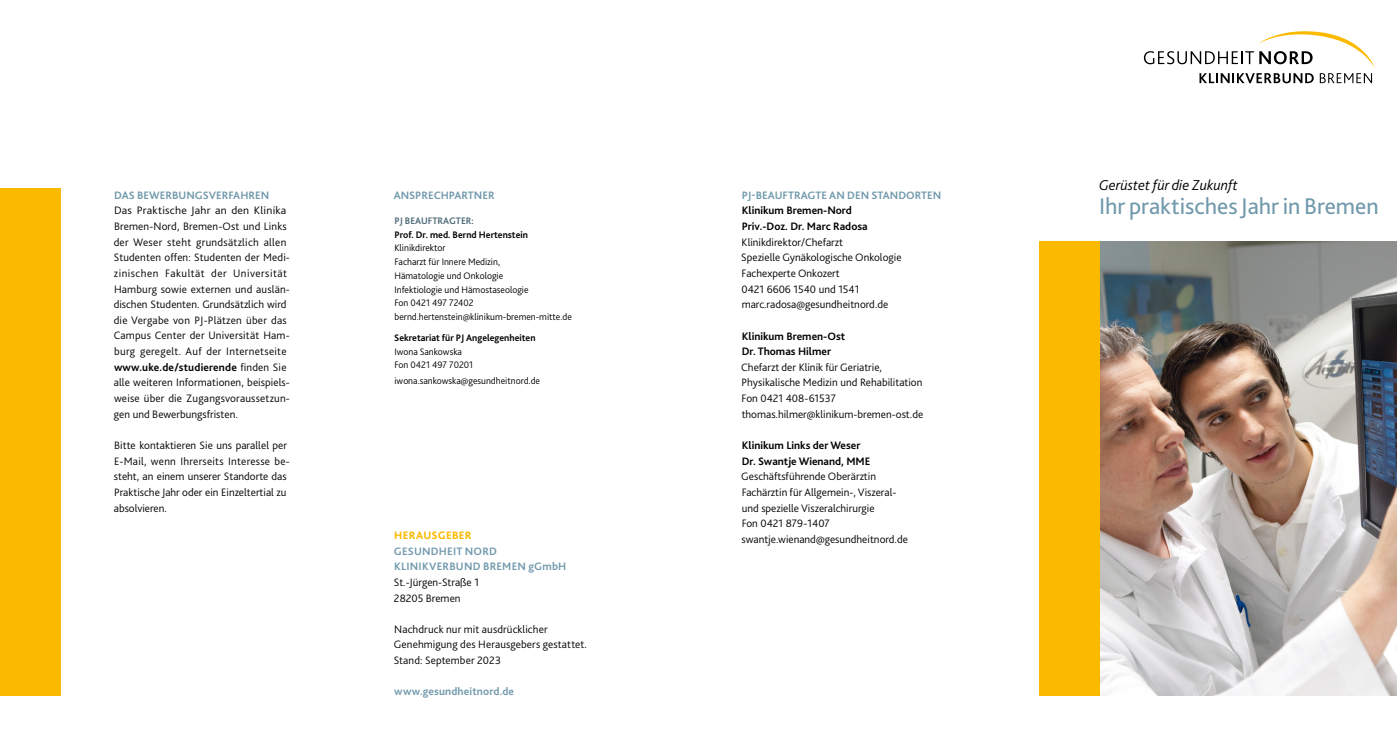
<style>
.page{position:relative;width:1397px;height:745px;background:#fff}
.page>*{position:absolute;margin:0;border:0;box-sizing:border-box;transform-origin:0 0}
.t1{font:23.75px "Bliss 2";color:#7199ac}
.t2{font:italic 300 15px "Bliss 2";color:#000}
.t3{font:300 11.25px/15.6px "Bliss 2";color:#000}
.t4{font:300 11.25px/15.6px "Bliss 2";color:#000;scale:1.05 1}
.t5{font:700 11.25px/15.6px "Bliss 2";color:#000}
.t6{font:700 11.25px "Bliss 2";color:#7199ac}
.t7{font:700 11.25px/15.6px "Bliss 2";letter-spacing:.02em;color:#7199ac}
.t8{font:800 11.25px "Bliss 2";letter-spacing:.02em;color:#fbba00}
.t9{font:300 9.88px/13.8px "Bliss 2";color:#000}
.t10{font:700 9.88px "Bliss 2";color:#000}
.t11{font:700 9.88px "Bliss 2";color:#4d6a77}
.s1{font-weight:700}
</style>
<div class="page">
<div style="left:0;top:188px;width:60px;height:506px;background:#fbba00"></div>
<img style="left:1098px;top:241px;width:298px;height:453px">
<div style="left:1038px;top:241px;width:60px;height:453px;background:#fbba00"></div>
<svg style="left:1143px;top:31px;width:231px;height:52px"></svg>
<p class="t6" style="left:114px;top:188px;width:157px">DAS BEWERBUNGSVERFAHREN</p>
<p class="t4" style="left:114px;top:202px;width:169px">Das Praktische Jahr an den Klinika Bremen-Nord, Bremen-Ost und Links der Weser steht grundsätzlich allen Studenten offen: Studenten der Medi&shy;zinischen Fakultät der Universität Hamburg sowie externen und auslän&shy;dischen Studenten. Grundsätzlich wird die Vergabe von PJ-Plätzen über das Campus Center der Universität Ham&shy;burg geregelt. Auf der Internetseite <span class="s1">www.uke.de/studierende</span> finden Sie alle weiteren Informationen, beispiels&shy;weise über die Zugangsvoraussetzun&shy;gen und Bewerbungsfristen.</p>
<p class="t3" style="left:114px;top:437px;width:178px">Bitte kontaktieren Sie uns parallel per E-Mail, wenn Ihrerseits Interesse be&shy;steht, an einem unserer Standorte das Praktische Jahr oder ein Einzeltertial zu absolvieren.</p>
<p class="t6" style="left:393px;top:188px;width:102px">ANSPRECHPARTNER</p>
<p class="t11" style="left:394px;top:214px;width:81px">PJ BEAUFTRAGTER:</p>
<p class="t10" style="left:394px;top:228px;width:135px">Prof. Dr. med. Bernd Hertenstein</p>
<p class="t9" style="left:394px;top:241px;width:179px">Klinikdirektor<br>Facharzt für Innere Medizin,<br>Hämatologie und Onkologie<br>Infektiologie und Hämostaseologie<br>Fon 0421 497 72402 bernd.hertenstein@klinikum-bremen-mitte.de</p>
<p class="t10" style="left:394px;top:331px;width:143px">Sekretariat für PJ Angelegenheiten</p>
<p class="t9" style="left:394px;top:344px;width:80px">Iwona Sankowska<br>Fon 0421 497 70201</p>
<p class="t9" style="left:394px;top:373px;width:147px">iwona.sankowska@gesundheitnord.de</p>
<p class="t6" style="left:741px;top:188px;width:201px">PJ-BEAUFTRAGTE AN DEN STANDORTEN</p>
<p class="t5" style="left:741px;top:202px;width:127px">Klinikum Bremen-Nord<br>Priv.-Doz. Dr. Marc Radosa</p>
<p class="t3" style="left:741px;top:234px;width:162px">Klinikdirektor/Chefarzt<br>Spezielle Gynäkologische Onkologie<br>Fachexperte Onkozert<br>0421 6606 1540 und 1541 marc.radosa@gesundheitnord.de</p>
<p class="t5" style="left:741px;top:327px;width:105px">Klinikum Bremen-Ost<br>Dr. Thomas Hilmer</p>
<p class="t3" style="left:741px;top:359px;width:183px">Chefarzt der Klinik für Geriatrie, Physikalische Medizin und Rehabilitation Fon 0421 408-61537 thomas.hilmer@klinikum-bremen-ost.de</p>
<p class="t5" style="left:741px;top:437px;width:130px">Klinikum Links der Weser<br>Dr. Swantje Wienand, MME</p>
<p class="t3" style="left:741px;top:468px;width:157px">Geschäftsführende Oberärztin<br>Fachärztin für Allgemein-, Viszeral&shy;und spezielle Viszeralchirurgie<br>Fon 0421 879-1407</p>
<p class="t8" style="left:394px;top:528px;width:79px">HERAUSGEBER</p>
<p class="t3" style="left:741px;top:530px;width:168px">swantje.wienand@gesundheitnord.de</p>
<p class="t7" style="left:394px;top:542px;width:174px">GESUNDHEIT NORD<br>KLINIKVERBUND BREMEN gGmbH</p>
<p class="t3" style="left:394px;top:573px;width:87px">St.-Jürgen-Straße 1<br>28205 Bremen</p>
<p class="t3" style="left:394px;top:620px;width:195px">Nachdruck nur mit ausdrücklicher<br>Genehmigung des Herausgebers gestattet.<br>Stand: September 2023</p>
<p class="t6" style="left:394px;top:684px;width:121px">www.gesundheitnord.de</p>
<h2 class="t2" style="left:1098px;top:175px;width:140px">Gerüstet für die Zukunft</h2>
<h1 class="t1" style="left:1098px;top:191px;width:281px">Ihr praktisches Jahr in Bremen</h1>
</div>
